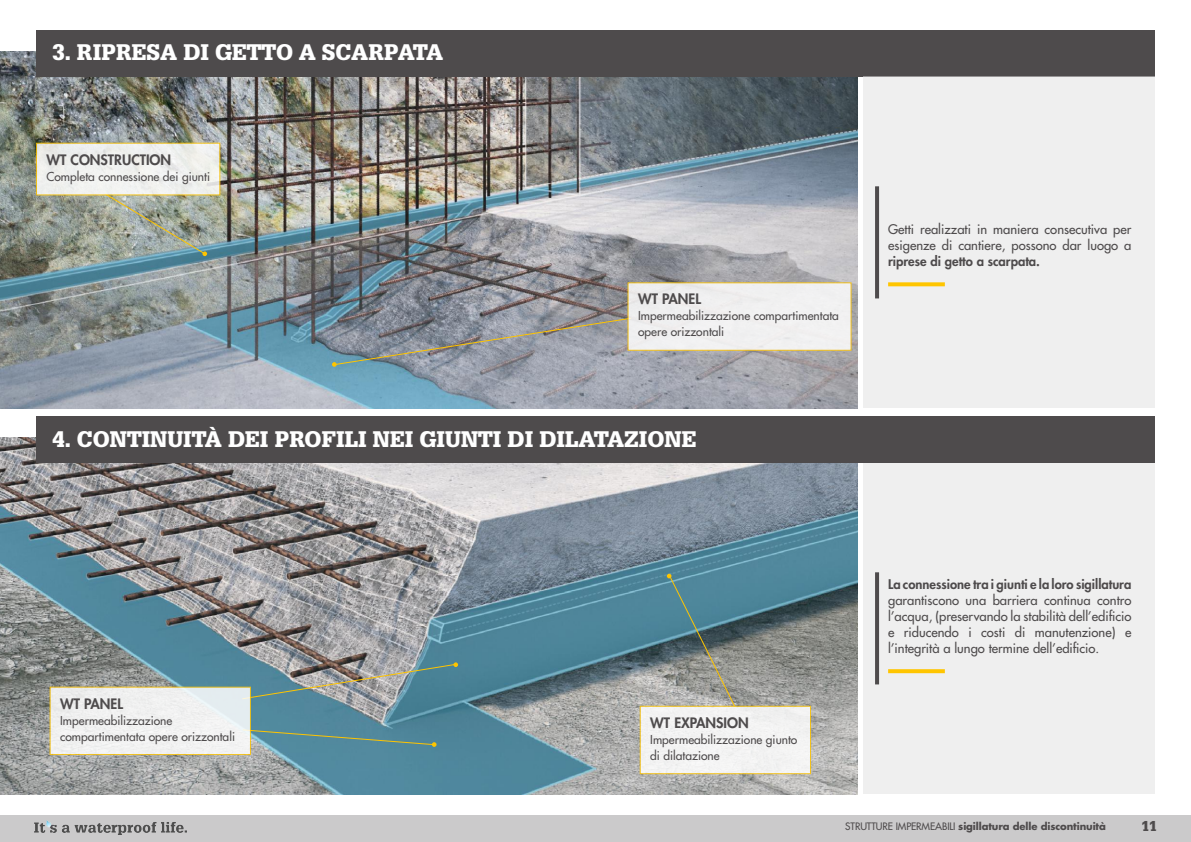
<style>
.page{position:relative;width:1191px;height:842px;background:#fff}
.page>*{position:absolute;margin:0;border:0;box-sizing:border-box;transform-origin:0 0}
.t1{font:900 22px "Glypha LT Std";color:#fff}
.t2{font:800 14px "Futura Std";color:#4e4b4c}
.t3{font:900 14px "Glypha LT Std";color:#4e4b4c}
.t4{font:500 13px/16px "Futura Std";color:#4e4b4c}
.t5{font:800 13px "Futura Std";color:#4e4b4c}
.t6{font:500 12px/16px "Futura Std";color:#4e4b4c}
.t7{font:700 10px "Futura Std";letter-spacing:-.01em;color:#4e4b4c}
.s1{font-weight:500}
</style>
<div class="page">
<div style="left:0;top:815px;width:1191px;height:27px;background:#cbcacb"></div>
<img style="left:34px;top:820px;width:152px;height:15px">
<img style="left:0;top:51px;width:857px;height:357px">
<div style="left:36px;top:30px;width:1119px;height:47px;background:#4e4b4c"></div>
<div style="left:863px;top:77px;width:292px;height:331px;background:#efefef"></div>
<div style="left:36px;top:143px;width:184px;height:52px;background:#f0f0ee"></div>
<img style="left:104px;top:192px;width:103px;height:64px">
<hr style="left:875px;top:186px;width:4px;height:112px;background:#4e4b4c">
<svg style="left:888px;top:282px;width:57px;height:4px"></svg>
<svg style="left:332px;top:317px;width:300px;height:50px;background:#8f949b"></svg>
<div style="left:627px;top:282px;width:224px;height:69px;background:#f0f0f1"></div>
<img style="left:0;top:437px;width:857px;height:357px">
<div style="left:36px;top:417px;width:1119px;height:46px;background:#4e4b4c"></div>
<div style="left:863px;top:463px;width:292px;height:331px;background:#efefef"></div>
<img style="left:241px;top:662px;width:217px;height:38px">
<hr style="left:875px;top:572px;width:4px;height:112px;background:#4e4b4c">
<svg style="left:888px;top:669px;width:57px;height:4px"></svg>
<svg style="left:251px;top:729px;width:185px;height:18px;background:#5e8e95"></svg>
<div style="left:50px;top:687px;width:201px;height:68px;background:#f0f1f0;border:1px solid #ffc500"></div>
<div style="left:639px;top:706px;width:172px;height:68px;background:#f3f3f3"></div>
<svg style="left:667px;top:574px;width:69px;height:134px;background:#70898d"></svg>
<h1 class="t1" style="left:52px;top:39px;width:392px">3. RIPRESA DI GETTO A SCARPATA</h1>
<p class="t2" style="left:47px;top:151px;width:126px">WT CONSTRUCTION</p>
<p class="t6" style="left:47px;top:168px;width:165px">Completa connessione dei giunti</p>
<p class="t2" style="left:638px;top:290px;width:64px">WT PANEL</p>
<p class="t6" style="left:638px;top:308px;width:202px">Impermeabilizzazione compartimentata opere orizzontali</p>
<h1 class="t1" style="left:52px;top:425px;width:645px">4. CONTINUITÀ DEI PROFILI NEI GIUNTI DI DILATAZIONE</h1>
<p class="t4" style="left:888px;top:222px;width:245px">Getti realizzati in maniera consecutiva per esigenze di cantiere, possono dar luogo a</p>
<p class="t5" style="left:888px;top:253px;width:153px">riprese di getto a scarpata.</p>
<p class="t2" style="left:60px;top:694px;width:64px">WT PANEL</p>
<p class="t6" style="left:60px;top:712px;width:176px">Impermeabilizzazione compartimentata opere orizzontali</p>
<p class="t2" style="left:650px;top:714px;width:100px">WT EXPANSION</p>
<p class="t6" style="left:650px;top:731px;width:149px">Impermeabilizzazione giunto di dilatazione</p>
<p class="t5" style="left:888px;top:576px;width:245px">La connessione tra i giunti e la loro sigillatura</p>
<p class="t4" style="left:888px;top:592px;width:245px;text-align:justify">garantiscono una barriera continua contro l’acqua, (preservando la stabilità dell’edificio e riducendo i costi di manutenzione) e l’integrità a lungo termine dell’edificio.</p>
<p class="t7" style="left:845px;top:820px;width:262px"><span class="s1">STRUTTURE IMPERMEABILI</span> sigillatura delle discontinuità</p>
<p class="t3" style="left:1141px;top:818px;width:17px">11</p>
</div>
